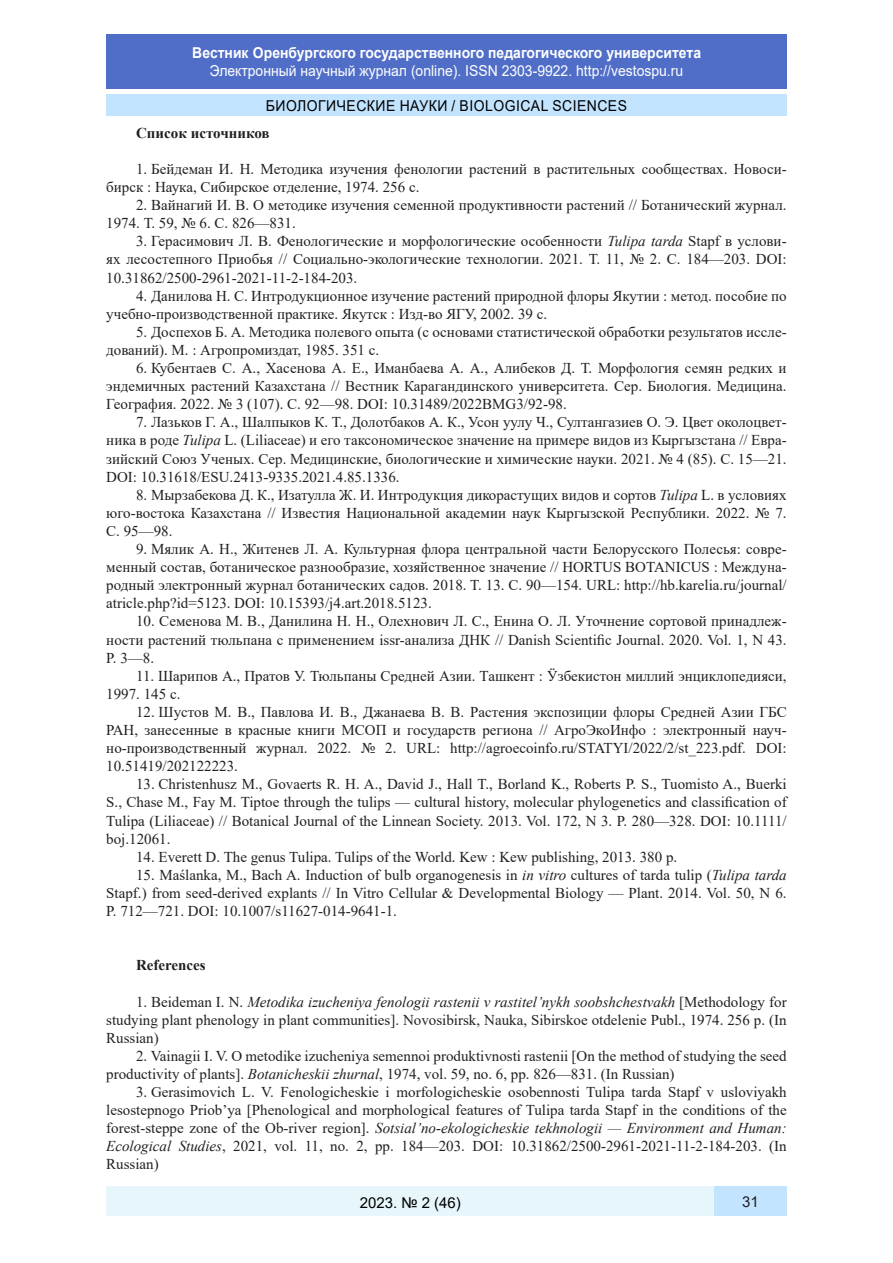
<style>
.page{position:relative;width:893px;height:1263px;background:#fff}
.page>*{position:absolute;margin:0;border:0;box-sizing:border-box;transform-origin:0 0}
.литература{font:15px/18.1px "Times New Roman";color:#231f20;text-align:justify}
.t1{font:15px "Arial";color:#fff;scale:.93 1}
.t2{font:700 15px "Arial";color:#fff;scale:.93 1}
.t3{font:15px "Arial";letter-spacing:.035em;color:#000;scale:.93 1}
.литература-2{font:700 15px "Times New Roman";color:#231f20}
.t4{font:15px "Arial";letter-spacing:.035em;color:#000}
.t5{font:15px "Arial";color:#231f20}
.s1{font-style:italic}
</style>
<div class="page">
<div style="left:106px;top:95px;width:681px;height:21px;background:#c3e4ff"></div>
<div style="left:106px;top:34px;width:681px;height:55px;background:#506ec8"></div>
<div style="left:106px;top:1186px;width:608px;height:30px;background:#e6f6fb"></div>
<div style="left:714px;top:1186px;width:73px;height:30px;background:#c3e4ff"></div>
<p class="t2" style="left:192px;top:42px;width:549px">Вестник Оренбургского государственного педагогического университета</p>
<p class="t1" style="left:210px;top:60px;width:511px">Электронный научный журнал (online). ISSN 2303-9922. http://vestospu.ru</p>
<p class="t3" style="left:266px;top:95px;width:390px">БИОЛОГИЧЕСКИЕ НАУКИ / BIOLOGICAL SCIENCES</p>
<p class="литература-2" style="left:136px;top:122px;width:135px">Список источников</p>
<p class="литература" style="left:106px;top:159px;width:682px;text-indent:30px">1. Бейдеман И. Н. Методика изучения фенологии растений в растительных сообществах. Новоси&shy;бирск : Наука, Сибирское отделение, 1974. 256 с.</p>
<p class="литература" style="left:106px;top:196px;width:682px;text-indent:30px">2. Вайнагий И. В. О методике изучения семенной продуктивности растений // Ботанический журнал.<br>1974. Т. 59, № 6. С. 826—831.</p>
<p class="литература" style="left:106px;top:232px;width:682px;text-indent:30px">3. Герасимович Л. В. Фенологические и морфологические особенности <span class="s1">Tulipa tarda</span> Stapf в услови&shy;ях лесостепного Приобья // Социально-экологические технологии. 2021. Т. 11, № 2. С. 184—203. DOI:<br>10.31862/2500-2961-2021-11-2-184-203.</p>
<p class="литература" style="left:106px;top:286px;width:682px;text-indent:30px">4. Данилова Н. С. Интродукционное изучение растений природной флоры Якутии : метод. пособие по учебно-производственной практике. Якутск : Изд-во ЯГУ, 2002. 39 с.</p>
<p class="литература" style="left:106px;top:322px;width:682px;text-indent:30px">5. Доспехов Б. А. Методика полевого опыта (с основами статистической обработки результатов иссле&shy;дований). М. : Агропромиздат, 1985. 351 с.</p>
<p class="литература" style="left:106px;top:358px;width:682px;text-indent:30px">6. Кубентаев С. А., Хасенова А. Е., Иманбаева А. А., Алибеков Д. Т. Морфология семян редких и эндемичных растений Казахстана // Вестник Карагандинского университета. Сер. Биология. Медицина.<br>География. 2022. № 3 (107). С. 92—98. DOI: 10.31489/2022BMG3/92-98.</p>
<p class="литература" style="left:106px;top:413px;width:682px;text-indent:30px">7. Лазьков Г. А., Шалпыков К. Т., Долотбаков А. К., Усон уулу Ч., Султангазиев О. Э. Цвет околоцвет&shy;ника в роде <span class="s1">Tulipa</span> L. (Liliaceae) и его таксономическое значение на примере видов из Кыргызстана // Евра&shy;зийский Союз Ученых. Сер. Медицинские, биологические и химические науки. 2021. № 4 (85). С. 15—21.<br>DOI: 10.31618/ESU.2413-9335.2021.4.85.1336.</p>
<p class="литература" style="left:106px;top:485px;width:682px;text-indent:30px">8. Мырзабекова Д. К., Изатулла Ж. И. Интродукция дикорастущих видов и сортов <span class="s1">Tulipa</span> L. в условиях юго-востока Казахстана // Известия Национальной академии наук Кыргызской Республики. 2022. № 7.<br>С. 95—98.</p>
<p class="литература" style="left:106px;top:539px;width:682px;text-indent:30px">9. Мялик А. Н., Житенев Л. А. Культурная флора центральной части Белорусского Полесья: совре&shy;менный состав, ботаническое разнообразие, хозяйственное значение // HORTUS BOTANICUS : Междуна&shy;родный электронный журнал ботанических садов. 2018. T. 13. С. 90—154. URL: http://hb.karelia.ru/journal/ atricle.php?id=5123. DOI: 10.15393/j4.art.2018.5123.</p>
<p class="литература" style="left:106px;top:612px;width:682px;text-indent:30px">10. Семенова М. В., Данилина Н. Н., Олехнович Л. С., Енина О. Л. Уточнение сортовой принадлеж&shy;ности растений тюльпана с применением issr-анализа ДНК // Danish Scientific Journal. 2020. Vol. 1, N 43.<br>P. 3—8.</p>
<p class="литература" style="left:106px;top:666px;width:682px;text-indent:30px">11. Шарипов А., Пратов У. Тюльпаны Средней Азии. Ташкент : Ӱзбекистон миллий энциклопедияси,<br>1997. 145 с.</p>
<p class="литература" style="left:106px;top:702px;width:682px;text-indent:30px">12. Шустов М. В., Павлова И. В., Джанаева В. В. Растения экспозиции флоры Средней Азии ГБС РАН, занесенные в красные книги МСОП и государств региона // АгроЭкоИнфо : электронный науч&shy;но-производственный журнал. 2022. № 2. URL: http://agroecoinfo.ru/STATYI/2022/2/st_223.pdf. DOI:<br>10.51419/202122223.</p>
<p class="литература" style="left:106px;top:775px;width:682px;text-indent:30px">13. Christenhusz M., Govaerts R. Н. A., David J., Hall T., Borland K., Roberts P. S., Tuomisto A., Buerki S., Chase M., Fay M. Tiptoe through the tulips — cultural history, molecular phylogenetics and classification of Tulipa (Liliaceae) // Botanical Journal of the Linnean Society. 2013. Vol. 172, N 3. P. 280—328. DOI: 10.1111/ boj.12061.</p>
<p class="литература" style="left:136px;top:847px;width:543px">14. Everett D. The genus Tulipa. Tulips of the World. Kew : Kew publishing, 2013. 380 p.</p>
<p class="литература" style="left:106px;top:865px;width:682px;text-indent:30px">15. Maślanka, M., Bach A. Induction of bulb organogenesis in <span class="s1">in vitro</span> cultures of tarda tulip (<span class="s1">Tulipa tarda </span>Stapf.) from seed-derived explants // In Vitro Cellular &amp; Developmental Biology — Plant. 2014. Vol. 50, N 6.<br>P. 712—721. DOI: 10.1007/s11627-014-9641-1.</p>
<p class="литература-2" style="left:136px;top:954px;width:71px">References</p>
<p class="литература" style="left:106px;top:992px;width:682px;text-indent:30px">1. Beideman I. N. <span class="s1">Metodika izucheniya fenologii rastenii v rastitel’nykh soobshchestvakh</span> [Methodology for studying plant phenology in plant communities]. Novosibirsk, Nauka, Sibirskoe otdelenie Publ., 1974. 256 p. (In Russian)</p>
<p class="литература" style="left:106px;top:1046px;width:682px;text-indent:30px">2. Vainagii I. V. O metodike izucheniya semennoi produktivnosti rastenii [On the method of studying the seed productivity of plants]. <span class="s1">Botanicheskii zhurnal</span>, 1974, vol. 59, no. 6, pp. 826—831. (In Russian)</p>
<p class="литература" style="left:106px;top:1082px;width:682px;text-indent:30px">3. Gerasimovich L. V. Fenologicheskie i morfologicheskie osobennosti Tulipa tarda Stapf v usloviyakh lesostepnogo Priob’ya [Phenological and morphological features of Tulipa tarda Stapf in the conditions of the forest-steppe zone of the Ob-river region]. <span class="s1">Sotsial’no-ekologicheskie tekhnologii — Environment and Human:<br>Ecological Studies</span>, 2021, vol. 11, no. 2, pp. 184—203. DOI: 10.31862/2500-2961-2021-11-2-184-203. (In Russian)</p>
<p class="t4" style="left:360px;top:1192px;width:103px">2023. № 2 (46)</p>
<p class="t5" style="left:742px;top:1191px;width:18px">31</p>
</div>
